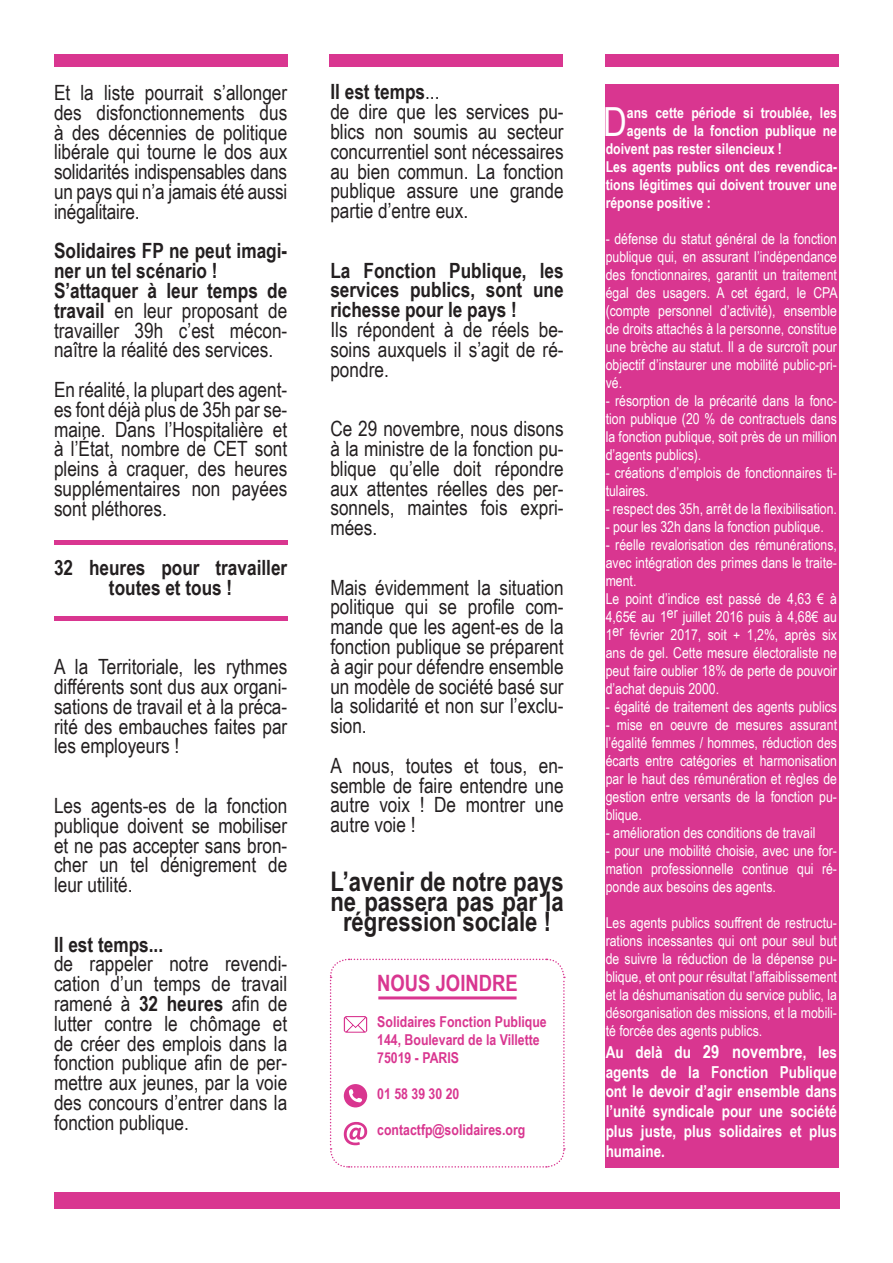
<style>
.page{position:relative;width:893px;height:1263px;background:#fff}
.page>*{position:absolute;margin:0;border:0;box-sizing:border-box;transform-origin:0 0}
.t1{font:40.2px "Arial Narrow";color:#fff}
.t2{font:700 27px/19.8px "Arial Narrow";color:#231f20;text-align:center}
.t3{font:700 22.5px "Arial Narrow";color:#d93690}
.t4{font:21px/19.8px "Arial Narrow";color:#231f20;text-align:justify}
.t5{font:700 21px/19.8px "Arial Narrow";color:#231f20}
.t6{font:700 16.5px/19.8px "Arial Narrow";color:#fff;text-align:justify}
.t7{font:15px/18px "Arial Narrow";color:#fff;text-align:justify}
.t8{font:700 15px "Arial Narrow";color:#fff}
.t9{font:700 15px/18px "Arial Narrow";color:#d93690}
.s1{font-weight:400}
.s2{font-weight:700}
.s3{font-size:18px}
</style>
<div class="page">
<div style="left:606px;top:85px;width:233px;height:1082px;background:#d93690"></div>
<div style="left:54px;top:1192px;width:786px;height:17px;background:#d93690"></div>
<div style="left:54px;top:54px;width:233px;height:12px;background:#d93690"></div>
<div style="left:330px;top:54px;width:233px;height:12px;background:#d93690"></div>
<div style="left:605px;top:54px;width:233px;height:12px;background:#d93690"></div>
<svg style="left:329px;top:958px;width:236px;height:210px"></svg>
<hr style="left:378px;top:996px;width:139px;height:3px;background:#d93690">
<hr style="left:54px;top:540px;width:233px;height:4px;background:#d93690">
<div style="left:54px;top:616px;width:233px;height:5px;background:#d93690"></div>
<h3 class="t4" style="left:54px;top:82px;width:235px">Et la liste pourrait s’allonger des disfonctionnements dus à des décennies de politique libérale qui tourne le dos aux solidarités indispensables dans un pays qui n’a jamais été aussi inégalitaire.</h3>
<h3 class="t5" style="left:54px;top:240px;width:235px">Solidaires FP ne peut imagi&shy;ner un tel scénario !<br>S’attaquer à leur temps de travail <span class="s1">en leur proposant de travailler 39h c’est mécon&shy;naître la réalité des services.</span></h3>
<h3 class="t4" style="left:54px;top:379px;width:235px">En réalité, la plupart des agent&shy;es font déjà plus de 35h par se&shy;maine. Dans l’Hospitalière et à l’État, nombre de CET sont pleins à craquer, des heures supplémentaires non payées sont pléthores.</h3>
<h3 class="t5" style="left:54px;top:557px;width:235px;text-align:center">32 heures pour travailler toutes et tous !</h3>
<h3 class="t4" style="left:54px;top:656px;width:235px">A la Territoriale, les rythmes différents sont dus aux organi&shy;sations de travail et à la préca&shy;rité des embauches faites par les employeurs !</h3>
<h3 class="t4" style="left:54px;top:795px;width:235px">Les agents-es de la fonction publique doivent se mobiliser et ne pas accepter sans bron&shy;cher un tel dénigrement de leur utilité.</h3>
<h3 class="t5" style="left:54px;top:933px;width:111px">Il est temps...</h3>
<p class="t4" style="left:54px;top:953px;width:235px">de rappeler notre revendi&shy;cation d’un temps de travail ramené à <span class="s2">32 heures</span> afin de lutter contre le chômage et de créer des emplois dans la fonction publique afin de per&shy;mettre aux jeunes, par la voie des concours d’entrer dans la fonction publique.</p>
<h3 class="t4" style="left:330px;top:81px;width:235px;text-align:left"><span class="s2">Il est temps</span>...<br>de dire que les services pu&shy;blics non soumis au secteur concurrentiel sont nécessaires au bien commun. La fonction publique assure une grande partie d’entre eux.</h3>
<h3 class="t5" style="left:330px;top:259px;width:235px;text-align:justify">La Fonction Publique, les services publics, sont une richesse pour le pays !</h3>
<h3 class="t4" style="left:330px;top:319px;width:235px">Ils répondent à de réels be&shy;soins auxquels il s’agit de ré&shy;pondre.</h3>
<h3 class="t4" style="left:330px;top:418px;width:235px">Ce 29 novembre, nous disons à la ministre de la fonction pu&shy;blique qu’elle doit répondre aux attentes réelles des per&shy;sonnels, maintes fois expri&shy;mées.</h3>
<h3 class="t4" style="left:330px;top:576px;width:235px">Mais évidemment la situation politique qui se profile com&shy;mande que les agent-es de la fonction publique se préparent à agir pour défendre ensemble un modèle de société basé sur la solidarité et non sur l’exclu&shy;sion.</h3>
<h3 class="t4" style="left:330px;top:755px;width:235px">A nous, toutes et tous, en&shy;semble de faire entendre une autre voix ! De montrer une autre voie !</h3>
<h2 class="t2" style="left:330px;top:871px;width:235px">L’avenir de notre pays ne passera pas par la régression sociale !</h2>
<h3 class="t3" style="left:377px;top:966px;width:142px">NOUS JOINDRE</h3>
<p class="t9" style="left:377px;top:1012px;width:171px">Solidaires Fonction Publique<br>144, Boulevard de la Villette<br>75019 - PARIS</p>
<p class="t9" style="left:377px;top:1084px;width:84px">01 58 39 30 20</p>
<p class="t9" style="left:377px;top:1120px;width:150px">contactfp@solidaires.org</p>
<h1 class="t1" style="left:603px;top:92px;width:25px">D</h1>
<p class="t8" style="left:627px;top:101px;width:212px">ans cette période si troublée, les</p>
<p class="t8" style="left:627px;top:119px;width:212px">agents de la fonction publique ne</p>
<p class="t8" style="left:606px;top:137px;width:178px">doivent pas rester silencieux !</p>
<p class="t8" style="left:606px;top:155px;width:233px">Les agents publics ont des revendica-</p>
<p class="t8" style="left:606px;top:173px;width:233px">tions légitimes qui doivent trouver une</p>
<p class="t8" style="left:606px;top:191px;width:107px">réponse positive :</p>
<p class="t7" style="left:606px;top:229px;width:234px">- défense du statut général de la fonction publique qui, en assurant l’indépendance des fonctionnaires, garantit un traitement égal des usagers. A cet égard, le CPA (compte personnel d’activité), ensemble de droits attachés à la personne, constitue une brèche au statut. Il a de surcroît pour objectif d’instaurer une mobilité public-pri&shy;vé.</p>
<p class="t7" style="left:606px;top:391px;width:233px">- résorption de la précarité dans la fonc&shy;tion publique (20 % de contractuels dans la fonction publique, soit près de un million d’agents publics).</p>
<p class="t7" style="left:606px;top:463px;width:233px">- créations d’emplois de fonctionnaires ti&shy;tulaires.</p>
<p class="t7" style="left:606px;top:499px;width:233px">- respect des 35h, arrêt de la flexibilisation.</p>
<p class="t7" style="left:606px;top:517px;width:220px">- pour les 32h dans la fonction publique.</p>
<p class="t7" style="left:606px;top:535px;width:233px;text-align:left">- réelle revalorisation des rémunérations, avec intégration des primes dans le traite&shy;ment.<br>Le point d’indice est passé de 4,63 € à 4,65€ au 1er juillet 2016 puis à 4,68€ au 1er février 2017, soit + 1,2%, après six ans de gel. Cette mesure électoraliste ne peut faire oublier 18% de perte de pouvoir d’achat depuis 2000.</p>
<p class="t7" style="left:606px;top:697px;width:233px">- égalité de traitement des agents publics</p>
<p class="t7" style="left:606px;top:715px;width:233px">- mise en oeuvre de mesures assurant l’égalité femmes / hommes, réduction des écarts entre catégories et harmonisation par le haut des rémunération et règles de gestion entre versants de la fonction pu&shy;blique.</p>
<p class="t7" style="left:606px;top:823px;width:211px">- amélioration des conditions de travail</p>
<p class="t7" style="left:606px;top:841px;width:233px">- pour une mobilité choisie, avec une for&shy;mation professionnelle continue qui ré&shy;ponde aux besoins des agents.</p>
<p class="t7" style="left:606px;top:913px;width:233px">Les agents publics souffrent de restructu&shy;rations incessantes qui ont pour seul but de suivre la réduction de la dépense pu&shy;blique, et ont pour résultat l’affaiblissement et la déshumanisation du service public, la désorganisation des missions, et la mobili&shy;té forcée des agents publics.</p>
<p class="t6" style="left:606px;top:1041px;width:233px">Au delà du <span class="s3">29 novembre</span>, les agents de la Fonction Publique ont le devoir d’agir ensemble dans l’unité syndicale pour une société plus juste, plus solidaires et plus humaine.</p>
</div>
